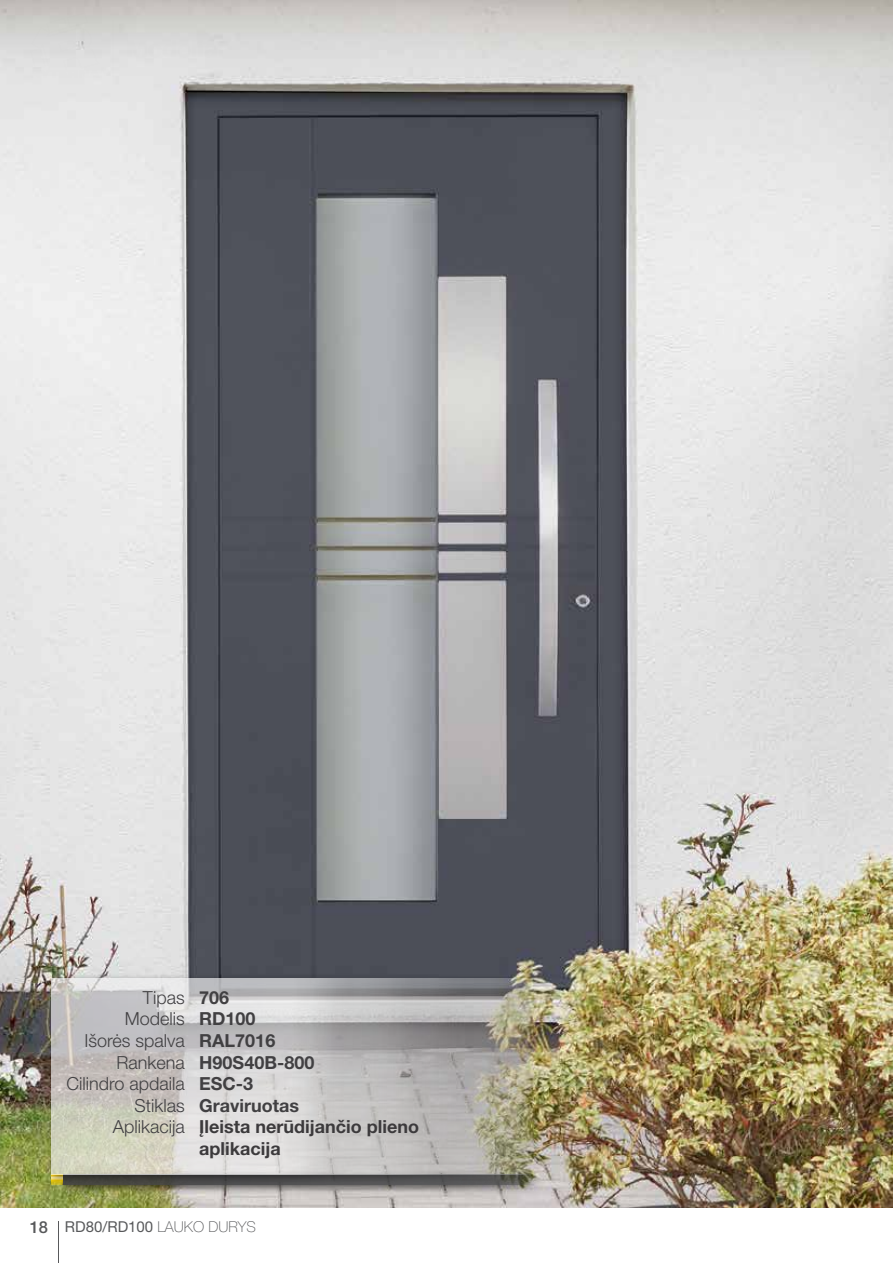
<style>
.page{position:relative;width:893px;height:1263px;background:#fff}
.page>*{position:absolute;margin:0;border:0;box-sizing:border-box;transform-origin:0 0}
.t1{font:300 18px/21.6px "Helvetica Neue LT Pro";color:#414042;text-align:right}
.t2{font:700 18px/21.6px "Helvetica Neue LT Pro";color:#414042}
.t3{font:700 18px/21.6px "Helvetica Neue LT Pro";color:#3c3a3c}
.t4{font:15px "Helvetica Neue LT Pro";color:#58595b}
.s1{font-weight:500;font-size:16.5px}
.s2{font-weight:100}
</style>
<div class="page">
<hr style="left:58px;top:1221px;width:1px;height:42px;background:#58595b">
<img style="left:0;top:0;width:893px;height:1208px">
<div style="left:57px;top:1169px;width:486px;height:26px;background:#000;opacity:.75"></div>
<div style="left:46px;top:973px;width:498px;height:212px;background:#000;opacity:.75"></div>
<img style="left:51px;top:978px;width:488px;height:196px">
<p class="t1" style="left:67px;top:986px;width:120px">Tipas<br>Modelis<br>Išorės spalva<br>Rankena<br>Cilindro apdaila<br>Stiklas<br>Aplikacija</p>
<p class="t2" style="left:199px;top:986px;width:117px">706<br>RD100<br>RAL7016<br>H90S40B-800<br>ESC-3<br>Graviruotas</p>
<p class="t3" style="left:199px;top:1116px;width:221px">Įleista nerūdijančio plieno aplikacija</p>
<p class="t4" style="left:30px;top:1217px;width:228px"><span class="s1">18</span> RD80/RD100 <span class="s2">LAUKO DURYS</span></p>
</div>
